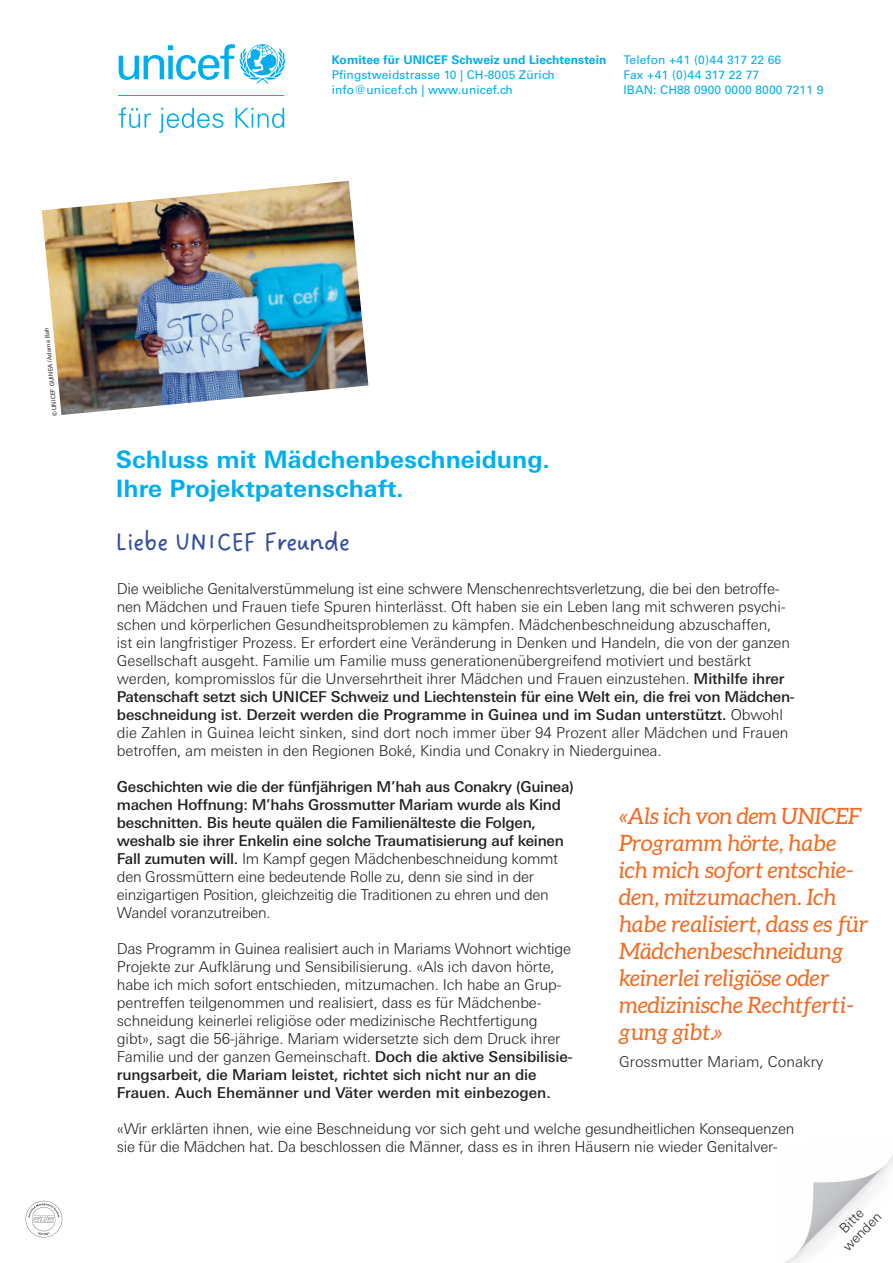
<style>
.page{position:relative;width:893px;height:1263px;background:#fff}
.page>*{position:absolute;margin:0;border:0;box-sizing:border-box;transform-origin:0 0}
.t1{font:27px "DO Sans Regular PRO";letter-spacing:-.03em;color:#324ea1}
.t2{font:700 24px/28.5px "Univers Next Pro";color:#00aeef}
.t3{font:italic 22.5px/27px "Aleo";color:#f36a21}
.t4{font:300 15px/18px "Univers Next Pro";letter-spacing:-.01em;color:#231f20}
.t5{font:500 15px/18px "Univers Next Pro";letter-spacing:-.02em;color:#231f20}
.t6{font:300 13.5px/15px "Univers Next Pro";color:#231f20;text-align:center}
.t7{font:12px/15px "Univers LT Std";letter-spacing:.01em;color:#00aeef}
.t8{font:700 12px "Univers LT Std";letter-spacing:.01em;color:#00aeef}
.t9{font:6px "Univers Next Pro";color:#231f20}
.s1{font-weight:500}
.s2{font-weight:300}
</style>
<div class="page">
<svg style="left:119px;top:44px;width:166px;height:40px"></svg>
<hr style="left:119px;top:95px;width:165px;height:1px;background:#00aeef">
<svg style="left:118px;top:107px;width:33px;height:21px"></svg>
<svg style="left:159px;top:108px;width:64px;height:25px"></svg>
<svg style="left:235px;top:108px;width:49px;height:20px"></svg>
<img style="left:784px;top:1155px;width:109px;height:108px">
<svg style="left:26px;top:1201px;width:36px;height:36px"></svg>
<img style="left:42px;top:181px;width:326px;height:234px">
<p class="t8" style="left:332px;top:53px;width:276px">Komitee für UNICEF Schweiz und Liechtenstein</p>
<p class="t7" style="left:332px;top:67px;width:225px">Pfingstweidstrasse 10 | CH-8005 Zürich info@unicef.ch | www.unicef.ch</p>
<p class="t7" style="left:623px;top:52px;width:201px">Telefon +41 (0)44 317 22 66<br>Fax +41 (0)44 317 22 77<br>IBAN: CH88 0900 0000 8000 7211 9</p>
<p class="t9" style="left:52px;top:416px;width:90px;rotate:-96deg">©UNICEF GUINEA /Adama Bah</p>
<h2 class="t2" style="left:116px;top:445px;width:436px">Schluss mit Mädchenbeschneidung.<br>Ihre Projektpatenschaft.</h2>
<h1 class="t1" style="left:114px;top:527px;width:238px">Liebe UNICEF Freunde</h1>
<p class="t4" style="left:117px;top:580px;width:679px">Die weibliche Genitalverstümmelung ist eine schwere Menschenrechtsverletzung, die bei den betroffe&shy;nen Mädchen und Frauen tiefe Spuren hinterlässt. Oft haben sie ein Leben lang mit schweren psychi&shy;schen und körperlichen Gesundheitsproblemen zu kämpfen. Mädchenbeschneidung abzuschaffen,<br>ist ein langfristiger Prozess. Er erfordert eine Veränderung in Denken und Handeln, die von der ganzen Gesellschaft ausgeht. Familie um Familie muss generationenübergreifend motiviert und bestärkt werden, kompromisslos für die Unversehrtheit ihrer Mädchen und Frauen einzustehen. <span class="s1">Mithilfe ihrer Patenschaft setzt sich UNICEF Schweiz und Liechtenstein für eine Welt ein, die frei von Mädchen&shy;beschneidung ist. Derzeit werden die Programme in Guinea und im Sudan unterstützt.</span> Obwohl die Zahlen in Guinea leicht sinken, sind dort noch immer über 94 Prozent aller Mädchen und Frauen betroffen, am meisten in den Regionen Boké, Kindia und Conakry in Niederguinea.</p>
<p class="t5" style="left:117px;top:778px;width:458px">Geschichten wie die der fünfjährigen M’hah aus Conakry (Guinea) machen Hoffnung: M’hahs Grossmutter Mariam wurde als Kind beschnitten. Bis heute quälen die Familienälteste die Folgen, weshalb sie ihrer Enkelin eine solche Traumatisierung auf keinen Fall zumuten will. <span class="s2">Im Kampf gegen Mädchenbeschneidung kommt den Grossmüttern eine bedeutende Rolle zu, denn sie sind in der einzigartigen Position, gleichzeitig die Traditionen zu ehren und den Wandel voranzutreiben.</span></p>
<p class="t4" style="left:117px;top:940px;width:457px">Das Programm in Guinea realisiert auch in Mariams Wohnort wichtige Projekte zur Aufklärung und Sensibilisierung. «Als ich davon hörte, habe ich mich sofort entschieden, mitzumachen. Ich habe an Grup&shy;pentreffen teilgenommen und realisiert, dass es für Mädchenbe&shy;schneidung keinerlei religiöse oder medizinische Rechtfertigung gibt», sagt die 56-jährige. Mariam widersetzte sich dem Druck ihrer Familie und der ganzen Gemeinschaft. <span class="s1">Doch die aktive Sensibilisie&shy;rungsarbeit, die Mariam leistet, richtet sich nicht nur an die Frauen. Auch Ehemänner und Väter werden mit einbezogen.</span></p>
<p class="t4" style="left:117px;top:1120px;width:679px">«Wir erklärten ihnen, wie eine Beschneidung vor sich geht und welche gesundheitlichen Konsequenzen sie für die Mädchen hat. Da beschlossen die Männer, dass es in ihren Häusern nie wieder Genitalver-</p>
<h3 class="t3" style="left:619px;top:802px;width:250px">«Als ich von dem UNICEF<br>Programm hörte, habe ich mich sofort entschie&shy;den, mitzumachen. Ich habe realisiert, dass es für<br>Mädchenbeschneidung keinerlei religiöse oder medizinische Rechtferti&shy;gung gibt.»</h3>
<p class="t4" style="left:619px;top:1052px;width:206px">Grossmutter Mariam, Conakry</p>
<p class="t6" style="left:829px;top:1232px;width:50px;rotate:-45deg">Bitte wenden</p>
</div>
